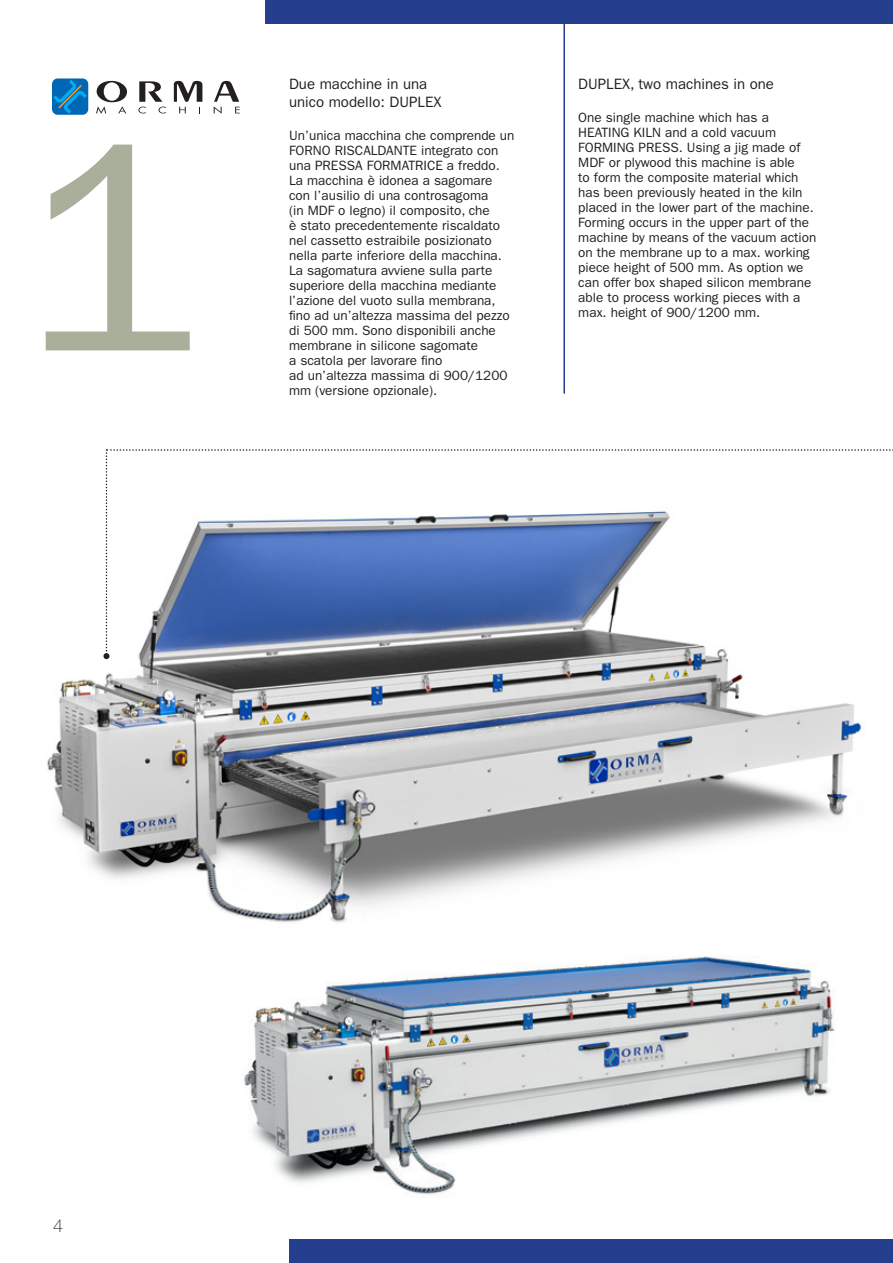
<style>
.page{position:relative;width:893px;height:1263px;background:#fff}
.page>*{position:absolute;margin:0;border:0;box-sizing:border-box;transform-origin:0 0}
.Normale{font:300px "ITC Franklin Gothic Std";color:#a9af9a}
.t1{font:100 18px "Helvetica Neue LT Std";color:#231f20}
.Normale-2{font:15px "ITC Franklin Gothic Std";color:#231f20}
.Normale-3{font:13.5px/15px "ITC Franklin Gothic Std";color:#231f20}
.Corpo_del_testo{font:13.5px/15px "ITC Franklin Gothic Std";color:#231f20}
</style>
<div class="page">
<img style="left:47px;top:659px;width:817px;height:264px">
<svg style="left:52px;top:78px;width:37px;height:37px"></svg>
<svg style="left:96px;top:81px;width:31px;height:33px"></svg>
<svg style="left:138px;top:81px;width:28px;height:33px"></svg>
<svg style="left:174px;top:81px;width:28px;height:32px"></svg>
<svg style="left:214px;top:81px;width:26px;height:33px"></svg>
<img style="left:241px;top:956px;width:594px;height:239px">
<div style="left:289px;top:1239px;width:604px;height:24px;background:#253f8e"></div>
<div style="left:265px;top:0;width:628px;height:24px;background:#253f8e"></div>
<hr style="left:563px;top:18px;width:2px;height:376px;background:#253f8e">
<svg style="left:103px;top:449px;width:790px;height:210px"></svg>
<p class="Normale" style="left:23px;top:76px;width:182px">1</p>
<p class="Normale-2" style="left:289px;top:75px;width:140px">Due macchine in una</p>
<p class="Normale-2" style="left:289px;top:93px;width:154px">unico modello: DUPLEX</p>
<p class="Normale-3" style="left:289px;top:128px;width:227px">Un’unica macchina che comprende un FORNO RISCALDANTE integrato con una PRESSA FORMATRICE a freddo.<br>La macchina è idonea a sagomare con l’ausilio di una controsagoma<br>(in MDF o legno) il composito, che<br>è stato precedentemente riscaldato nel cassetto estraibile posizionato nella parte inferiore della macchina.<br>La sagomatura avviene sulla parte superiore della macchina mediante l’azione del vuoto sulla membrana,</p>
<p class="Normale-3" style="left:289px;top:308px;width:222px">fino ad un’altezza massima del pezzo di 500 mm. Sono disponibili anche membrane in silicone sagomate</p>
<p class="Normale-3" style="left:289px;top:353px;width:155px">a scatola per lavorare fino</p>
<p class="Normale-3" style="left:289px;top:368px;width:220px">ad un’altezza massima di 900/1200 mm (versione opzionale).</p>
<p class="Normale-2" style="left:578px;top:75px;width:197px">DUPLEX, two machines in one</p>
<p class="Corpo_del_testo" style="left:578px;top:110px;width:240px">One single machine which has a HEATING KILN and a cold vacuum FORMING PRESS. Using a jig made of MDF or plywood this machine is able<br>to form the composite material which has been previously heated in the kiln placed in the lower part of the machine.<br>Forming occurs in the upper part of the machine by means of the vacuum action on the membrane up to a max. working piece height of 500 mm. As option we can offer box shaped silicon membrane able to process working pieces with a max. height of 900/1200 mm.</p>
<h2 class="t1" style="left:53px;top:1215px;width:12px">4</h2>
</div>
